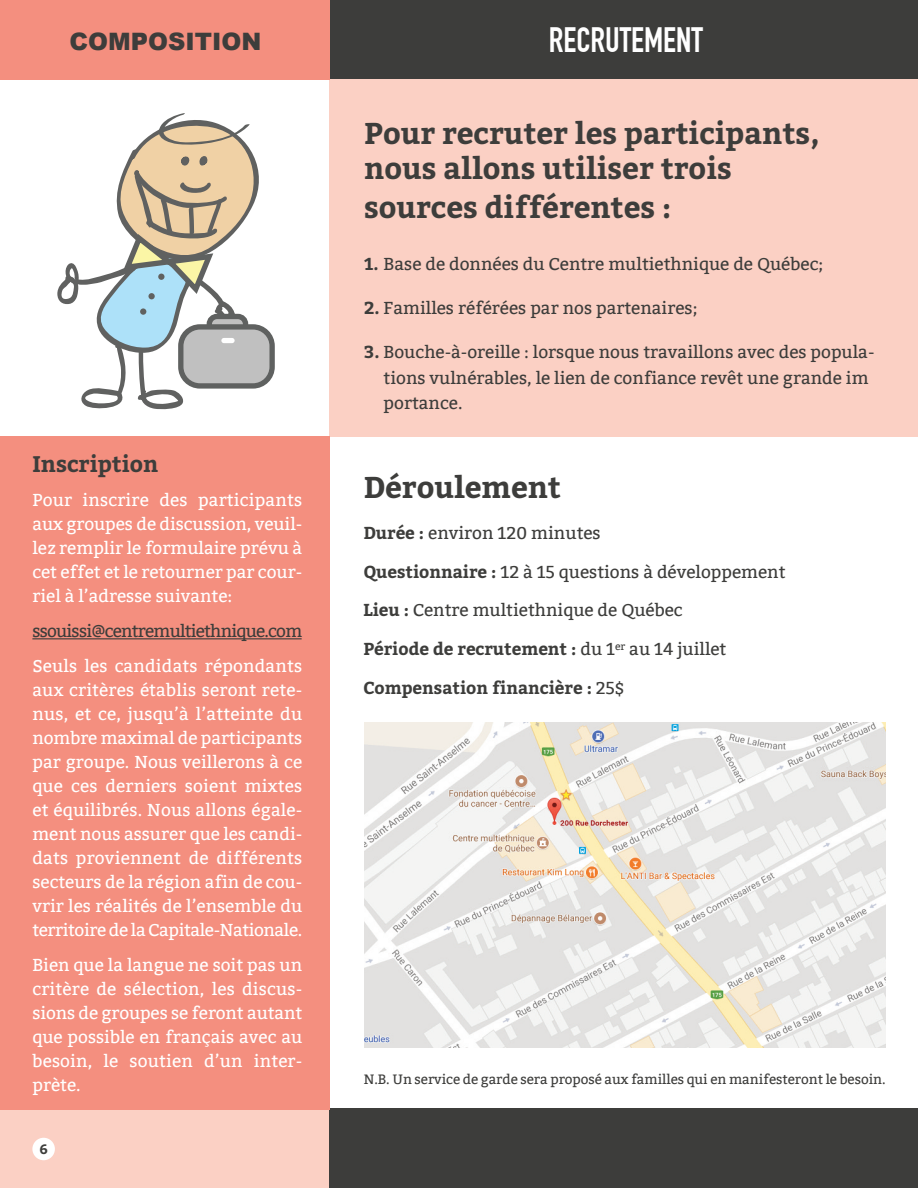
<style>
.page{position:relative;width:918px;height:1188px;background:#fff}
.page>*{position:absolute;margin:0;border:0;box-sizing:border-box;transform-origin:0 0}
.t1{font:700 34.5px "DIN Condensed";color:#fff}
.t2{font:700 30px/34.5px "Bitter";color:#3d3d3b}
.t3{font:900 24px "Arial";color:#3d3d3b}
.t4{font:700 22.5px "Bitter";color:#3d3d3b}
.t5{font:17.25px/24px "Bitter";color:#fff;text-align:justify}
.t6{font:17.25px/25.2px "Bitter";color:#3d3d3b}
.t7{font:700 17.25px "Bitter";color:#3d3d3b}
.t8{font:17.25px "Bitter";letter-spacing:-.045em;color:#3d3d3b}
.t9{font:13.5px "Bitter";letter-spacing:-.005em;color:#3d3d3b}
.t10{font:700 13.5px "Bitter";color:#3d3d3b}
.s1{font-weight:700}
.s2{font-weight:400}
</style>
<div class="page">
<div style="left:330px;top:73px;width:588px;height:363px;background:#fbd0c4"></div>
<div style="left:0;top:0;width:330px;height:80px;background:#f48f7f"></div>
<div style="left:330px;top:0;width:588px;height:80px;background:#3d3d3b"></div>
<div style="left:0;top:1108px;width:330px;height:80px;background:#fbd0c4"></div>
<div style="left:330px;top:1108px;width:588px;height:80px;background:#3d3d3b"></div>
<div style="left:32px;top:1138px;width:23px;height:22px;background:#fff;border-radius:50%"></div>
<div style="left:0;top:436px;width:329px;height:673px;background:#f48f7f"></div>
<hr style="left:32px;top:638px;width:270px;height:1px;background:#3d3d3b">
<img style="left:364px;top:722px;width:522px;height:326px">
<div style="left:178px;top:324px;width:97px;height:65px;border:5px solid #5f6160;border-radius:19px"></div>
<svg style="left:57px;top:113px;width:213px;height:297px"></svg>
<h3 class="t3" style="left:70px;top:23px;width:193px">COMPOSITION</h3>
<h1 class="t1" style="left:549px;top:28px;width:155px">RECRUTEMENT</h1>
<h3 class="t4" style="left:32px;top:447px;width:127px">Inscription</h3>
<p class="t5" style="left:32px;top:489px;width:271px">Pour inscrire des participants aux groupes de discussion, veuil&shy;lez remplir le formulaire prévu à cet effet et le retourner par cour&shy;riel à l’adresse suivante:</p>
<p class="t8" style="left:32px;top:621px;width:271px">ssouissi@centremultiethnique.com</p>
<p class="t5" style="left:32px;top:654px;width:271px">Seuls les candidats répondants aux critères établis seront rete&shy;nus, et ce, jusqu’à l’atteinte du nombre maximal de participants par groupe. Nous veillerons à ce que ces derniers soient mixtes et équilibrés. Nous allons égale&shy;ment nous assurer que les candi&shy;dats proviennent de différents secteurs de la région afin de cou&shy;vrir les réalités de l’ensemble du territoire de la Capitale-Nationale.</p>
<p class="t5" style="left:32px;top:953px;width:271px">Bien que la langue ne soit pas un critère de sélection, les discus&shy;sions de groupes se feront autant que possible en français avec au besoin, le soutien d’un inter&shy;prète.</p>
<p class="t10" style="left:39px;top:1139px;width:10px">6</p>
<h2 class="t2" style="left:364px;top:115px;width:457px">Pour recruter les participants, nous allons utiliser trois</h2>
<h2 class="t2" style="left:364px;top:189px;width:309px">sources différentes :</h2>
<p class="t6" style="left:364px;top:251px;width:461px"><span class="s1">1.</span> Base de données du Centre multiethnique de Québec;</p>
<p class="t6" style="left:364px;top:296px;width:335px"><span class="s1">2.</span> Familles référées par nos partenaires;</p>
<p class="t6" style="left:384px;top:340px;width:492px;text-indent:-20px"><span class="s1">3.</span> Bouche-à-oreille : lorsque nous travaillons avec des popula&shy;tions vulnérables, le lien de confiance revêt une grande im portance.</p>
<h2 class="t2" style="left:363px;top:469px;width:199px">Déroulement</h2>
<p class="t6" style="left:363px;top:520px;width:239px"><span class="s1">Durée :</span> environ 120 minutes</p>
<p class="t6" style="left:363px;top:559px;width:424px"><span class="s1">Questionnaire :</span> 12 à 15 questions à développement</p>
<p class="t6" style="left:363px;top:598px;width:321px"><span class="s1">Lieu :</span> Centre multiethnique de Québec</p>
<p class="t7" style="left:363px;top:637px;width:365px">Période de recrutement : <span class="s2">du 1</span><sup>er</sup> <span class="s2">au 14 juillet</span></p>
<p class="t7" style="left:363px;top:676px;width:262px">Compensation financière : <span class="s2">25$</span></p>
<p class="t9" style="left:364px;top:1072px;width:523px">N.B. Un service de garde sera proposé aux familles qui en manifesteront le besoin.</p>
</div>
